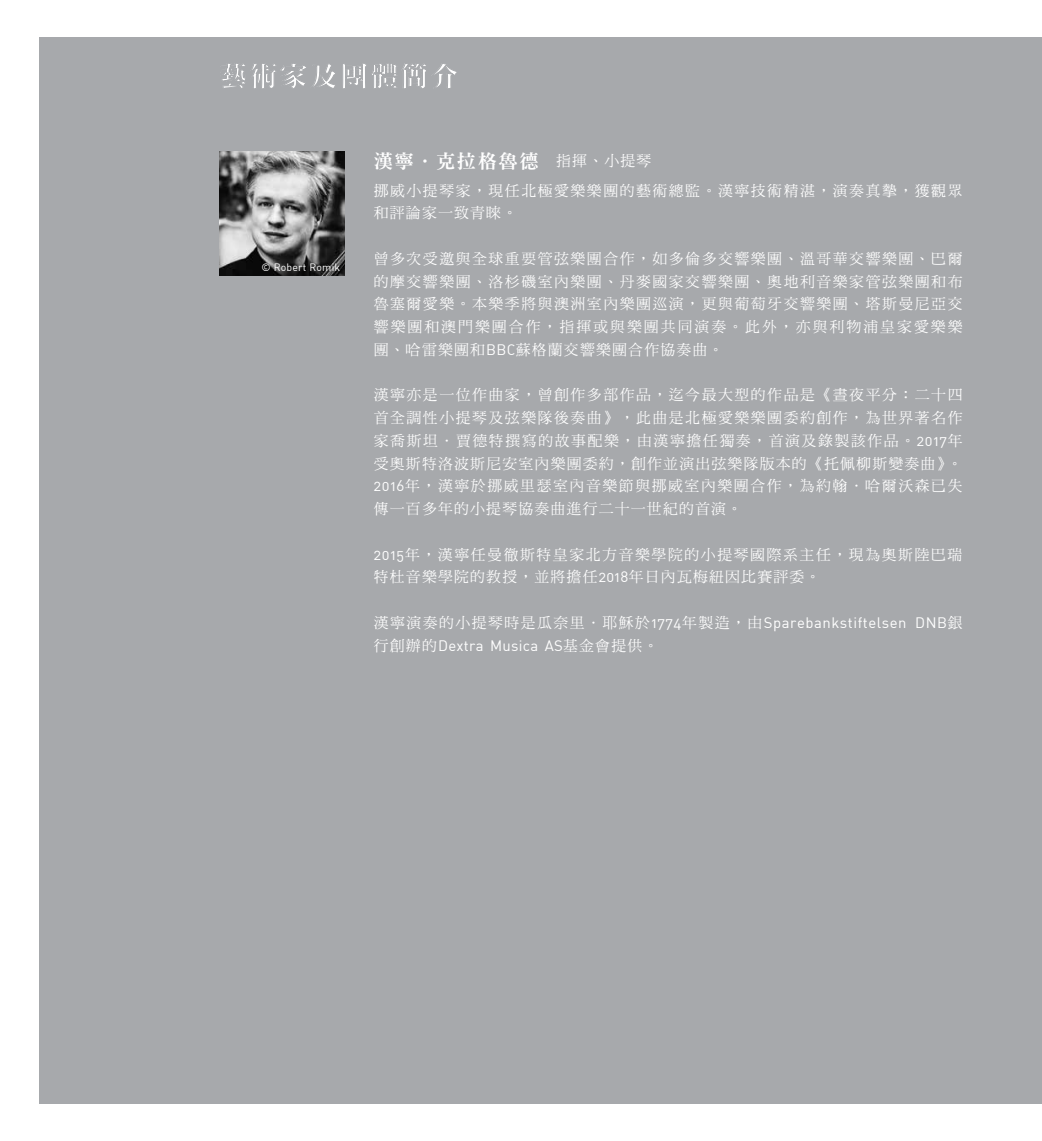
<style>
.page{position:relative;width:1042px;height:1141px;background:#fff}
.page>*{position:absolute;margin:0;border:0;box-sizing:border-box;transform-origin:0 0}
.t1{font:28px "DF Ming HK W9";letter-spacing:.08em;color:#fff}
.t2{font:19.25px "DF Ming HK W9";letter-spacing:.08em;color:#fff}
.t3{font:14.88px/22.8px "DF Ming HK W5";letter-spacing:.1em;color:#fff}
.t4{font:14.88px/22.8px "DIN Regular Alternate";letter-spacing:.04em;color:#fff}
.t5{font:10.5px "DIN Regular Alternate";letter-spacing:.02em;color:#fff}
.s1{font-family:"DF Ming HK W5";font-size:14.88px}
.s2{font-family:"DIN Regular Alternate"}
.s3{font-family:"DF Ming HK W5"}
</style>
<div class="page">
<div style="left:40px;top:37px;width:1002px;height:1067px;background:#a7a9ac"></div>
<img style="left:220px;top:151px;width:124px;height:125px">
<h1 class="t1" style="left:219px;top:61px;width:241px">藝術家及團體簡介</h1>
<p class="t5" style="left:261px;top:261px;width:80px">© Robert Romik</p>
<p class="t2" style="left:374px;top:151px;width:279px">漢寧．克拉格魯德 <span class="s1">指揮、小提琴</span></p>
<p class="t3" style="left:374px;top:179px;width:590px">挪威小提琴家，現任北極愛樂樂團的藝術總監。漢寧技術精湛，演奏真摰，獲觀眾和評論家一致青睞。</p>
<p class="t3" style="left:374px;top:247px;width:590px;text-align:justify">曾多次受邀與全球重要管弦樂團合作，如多倫多交響樂團、溫哥華交響樂團、巴爾的摩交響樂團、洛杉磯室內樂團、丹麥國家交響樂團、奧地利音樂家管弦樂團和布魯塞爾愛樂。本樂季將與澳洲室內樂團巡演，更與葡萄牙交響樂團、塔斯曼尼亞交響樂團和澳門樂團合作，指揮或與樂團共同演奏。此外，亦與利物浦皇家愛樂樂團、哈雷樂團和<span class="s2">BBC</span>蘇格蘭交響樂團合作協奏曲。</p>
<p class="t3" style="left:374px;top:383px;width:590px;text-align:justify">漢寧亦是一位作曲家，曾創作多部作品，迄今最大型的作品是《晝夜平分：二十四首全調性小提琴及弦樂隊後奏曲》，此曲是北極愛樂樂團委約創作，為世界著名作家喬斯坦．賈德特撰寫的故事配樂，由漢寧擔任獨奏，首演及錄製該作品。<span class="s2">2017</span>年受奧斯特洛波斯尼安室內樂團委約，創作並演出弦樂隊版本的《托佩柳斯變奏曲》。<span class="s2">2016</span>年，漢寧於挪威里瑟室內音樂節與挪威室內樂團合作，為約翰．哈爾沃森已失傳一百多年的小提琴協奏曲進行二十一世紀的首演。</p>
<p class="t3" style="left:374px;top:543px;width:590px"><span class="s2">2015</span>年，漢寧任曼徹斯特皇家北方音樂學院的小提琴國際系主任，現為奧斯陸巴瑞特杜音樂學院的教授，並將擔任<span class="s2">2018</span>年日內瓦梅紐因比賽評委。</p>
<p class="t4" style="left:374px;top:611px;width:590px"><span class="s3">漢寧演奏的小提琴時是瓜奈里．耶穌於</span>1774<span class="s3">年製造，由</span>Sparebankstiftelsen DNB<span class="s3">銀行創辦的</span>Dextra Musica AS<span class="s3">基金會提供。</span></p>
</div>
